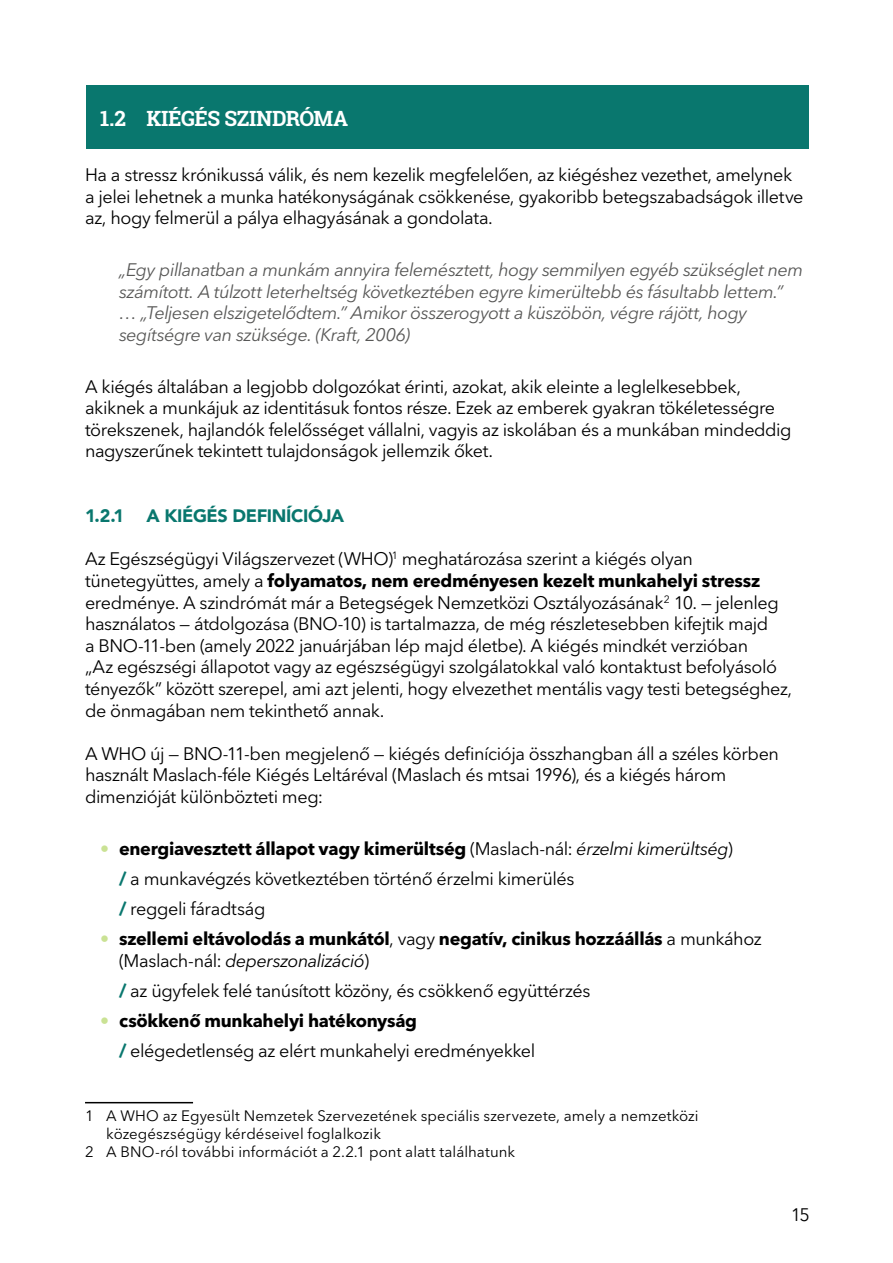
<style>
.page{position:relative;width:893px;height:1263px;background:#fff}
.page>*{position:absolute;margin:0;border:0;box-sizing:border-box;transform-origin:0 0}
.t1{font:700 21px "Roboto Slab";letter-spacing:-.02em;color:#fff}
.behúzás{font:18px/21.6px "Avenir Next LT Pro";letter-spacing:-.025em;color:#000}
.idézet{font:italic 18px/21.6px "Avenir Next LT Pro";letter-spacing:-.025em;color:#575756}
.behúzás-2{font:700 18px/21.6px "Avenir Next LT Pro";letter-spacing:-.015em;color:#000}
.t2{font:900 18px "Avenir";letter-spacing:-.025em;color:#09776e}
.lábjegyzet{font:15px/18px "Avenir Next LT Pro";letter-spacing:.005em;color:#000}
.s1{font-weight:700}
.s2{font-style:italic}
.s3{font-family:"Avenir";font-weight:300;color:#cae294}
.s4{font-weight:400}
.s5{font-weight:400;font-style:italic}
.s6{font-weight:700;color:#09776e}
</style>
<div class="page">
<div style="left:86px;top:85px;width:723px;height:64px;background:#09776e"></div>
<hr style="left:85px;top:1102px;width:108px;height:1px;background:#000">
<p class="t1" style="left:100px;top:104px;width:250px">1.2 KIÉGÉS SZINDRÓMA</p>
<p class="behúzás" style="left:85px;top:164px;width:720px">Ha a stressz krónikussá válik, és nem kezelik megfelelően, az kiégéshez vezethet, amelynek a jelei lehetnek a munka hatékonyságának csökkenése, gyakoribb betegszabadságok illetve az, hogy felmerül a pálya elhagyásának a gondolata.</p>
<p class="idézet" style="left:119px;top:259px;width:686px">„Egy pillanatban a munkám annyira felemésztett, hogy semmilyen egyéb szükséglet nem számított. A túlzott leterheltség következtében egyre kimerültebb és fásultabb lettem.” … „Teljesen elszigetelődtem.” Amikor összerogyott a küszöbön, végre rájött, hogy segítségre van szüksége. (Kraft, 2006)</p>
<p class="behúzás" style="left:85px;top:375px;width:708px">A kiégés általában a legjobb dolgozókat érinti, azokat, akik eleinte a leglelkesebbek, akiknek a munkájuk az identitásuk fontos része. Ezek az emberek gyakran tökéletességre törekszenek, hajlandók felelősséget vállalni, vagyis az iskolában és a munkában mindeddig nagyszerűnek tekintett tulajdonságok jellemzik őket.</p>
<p class="t2" style="left:85px;top:500px;width:261px">1.2.1 A KIÉGÉS DEFINÍCIÓJA</p>
<p class="behúzás" style="left:85px;top:548px;width:709px">Az Egészségügyi Világszervezet (WHO)<sup>1</sup> meghatározása szerint a kiégés olyan tünetegyüttes, amely a <span class="s1">folyamatos, nem eredményesen kezelt munkahelyi stressz </span>eredménye. A szindrómát már a Betegségek Nemzetközi Osztályozásának<sup>2</sup> 10. <span class="s2">—</span> jelenleg használatos <span class="s2">—</span> átdolgozása (BNO-10) is tartalmazza, de még részletesebben kifejtik majd<br>a BNO-11-ben (amely 2022 januárjában lép majd életbe). A kiégés mindkét verzióban<br>„Az egészségi állapotot vagy az egészségügyi szolgálatokkal való kontaktust befolyásoló tényezők” között szerepel, ami azt jelenti, hogy elvezethet mentális vagy testi betegséghez, de önmagában nem tekinthető annak.</p>
<p class="behúzás" style="left:85px;top:743px;width:695px">A WHO új — BNO-11-ben megjelenő — kiégés definíciója összhangban áll a széles körben használt Maslach-féle Kiégés Leltáréval (Maslach és mtsai 1996), és a kiégés három dimenzióját különbözteti meg:</p>
<p class="behúzás-2" style="left:100px;top:837px;width:634px"><span class="s3">•</span> energiavesztett állapot vagy kimerültség <span class="s4">(Maslach-nál:</span> <span class="s5">érzelmi kimerültség</span><span class="s4">)</span></p>
<p class="behúzás" style="left:119px;top:868px;width:457px"><span class="s6">/</span> a munkavégzés következtében történő érzelmi kimerülés</p>
<p class="behúzás" style="left:119px;top:898px;width:148px"><span class="s6">/</span> reggeli fáradtság</p>
<p class="behúzás-2" style="left:119px;top:928px;width:644px;text-indent:-19px"><span class="s3">•</span> szellemi eltávolodás a munkától<span class="s4">, vagy</span> negatív, cinikus hozzáállás <span class="s4">a munkához (Maslach-nál:</span> <span class="s5">deperszonalizáció</span><span class="s4">)</span></p>
<p class="behúzás" style="left:119px;top:980px;width:473px"><span class="s6">/</span> az ügyfelek felé tanúsított közöny, és csökkenő együttérzés</p>
<p class="behúzás-2" style="left:100px;top:1010px;width:319px"><span class="s3">•</span> csökkenő munkahelyi hatékonyság</p>
<p class="behúzás" style="left:119px;top:1040px;width:418px"><span class="s6">/</span> elégedetlenség az elért munkahelyi eredményekkel</p>
<p class="lábjegyzet" style="left:106px;top:1106px;width:594px;text-indent:-21px">1 A WHO az Egyesült Nemzetek Szervezetének speciális szervezete, amely a nemzetközi közegészségügy kérdéseivel foglalkozik</p>
<p class="lábjegyzet" style="left:85px;top:1142px;width:432px">2 A BNO-ról további információt a 2.2.1 pont alatt találhatunk</p>
<p class="behúzás" style="left:791px;top:1203px;width:21px">15</p>
</div>
